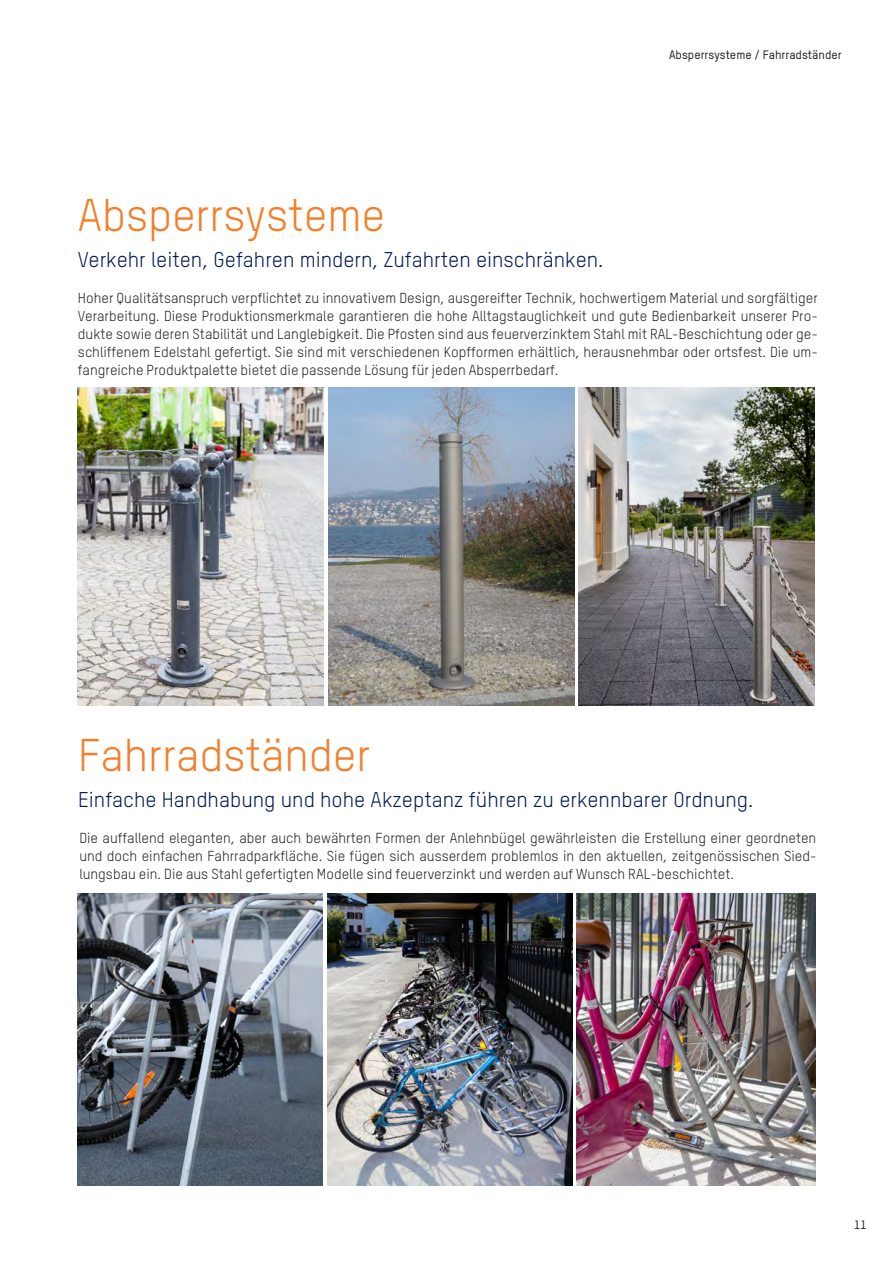
<style>
.page{position:relative;width:893px;height:1263px;background:#fff}
.page>*{position:absolute;margin:0;border:0;box-sizing:border-box;transform-origin:0 0}
.t1{font:45px "TSTARHB";letter-spacing:-.005em;color:#f47f2a}
.t2{font:21px "TSTARHB";color:#001954}
.t3{font:14.25px/18px "TSTARHB";color:#231f20;text-align:justify}
.t4{font:500 12px "TSTARHB";color:#231f20}
</style>
<div class="page">
<img style="left:77px;top:387px;width:247px;height:319px">
<img style="left:328px;top:387px;width:247px;height:319px">
<img style="left:579px;top:387px;width:236px;height:319px">
<img style="left:78px;top:893px;width:245px;height:292px">
<img style="left:327px;top:893px;width:245px;height:292px">
<img style="left:576px;top:893px;width:239px;height:292px">
<h1 class="t1" style="left:78px;top:188px;width:309px">Absperrsysteme</h1>
<h2 class="t2" style="left:78px;top:247px;width:527px">Verkehr leiten, Gefahren mindern, Zufahrten einschränken.</h2>
<p class="t4" style="left:669px;top:47px;width:174px">Absperrsysteme / Fahrradständer</p>
<p class="t3" style="left:78px;top:289px;width:741px">Hoher Qualitätsanspruch verpflichtet zu innovativem Design, ausgereifter Technik, hochwertigem Material und sorgfältiger Verarbeitung. Diese Produktionsmerkmale garantieren die hohe Alltagstauglichkeit und gute Bedienbarkeit unserer Pro&shy;dukte sowie deren Stabilität und Langlebigkeit. Die Pfosten sind aus feuerverzinktem Stahl mit RAL-Beschichtung oder ge&shy;schliffenem Edelstahl gefertigt. Sie sind mit verschiedenen Kopfformen erhältlich, herausnehmbar oder ortsfest. Die um&shy;fangreiche Produktpalette bietet die passende Lösung für jeden Absperrbedarf.</p>
<h1 class="t1" style="left:78px;top:728px;width:294px">Fahrradständer</h1>
<h2 class="t2" style="left:78px;top:787px;width:677px">Einfache Handhabung und hohe Akzeptanz führen zu erkennbarer Ordnung.</h2>
<p class="t3" style="left:79px;top:829px;width:739px">Die auffallend eleganten, aber auch bewährten Formen der Anlehnbügel gewährleisten die Erstellung einer geordneten und doch einfachen Fahrradparkfläche. Sie fügen sich ausserdem problemlos in den aktuellen, zeitgenössischen Sied&shy;lungsbau ein. Die aus Stahl gefertigten Modelle sind feuerverzinkt und werden auf Wunsch RAL-beschichtet.</p>
<p class="t4" style="left:854px;top:1217px;width:14px">11</p>
</div>
